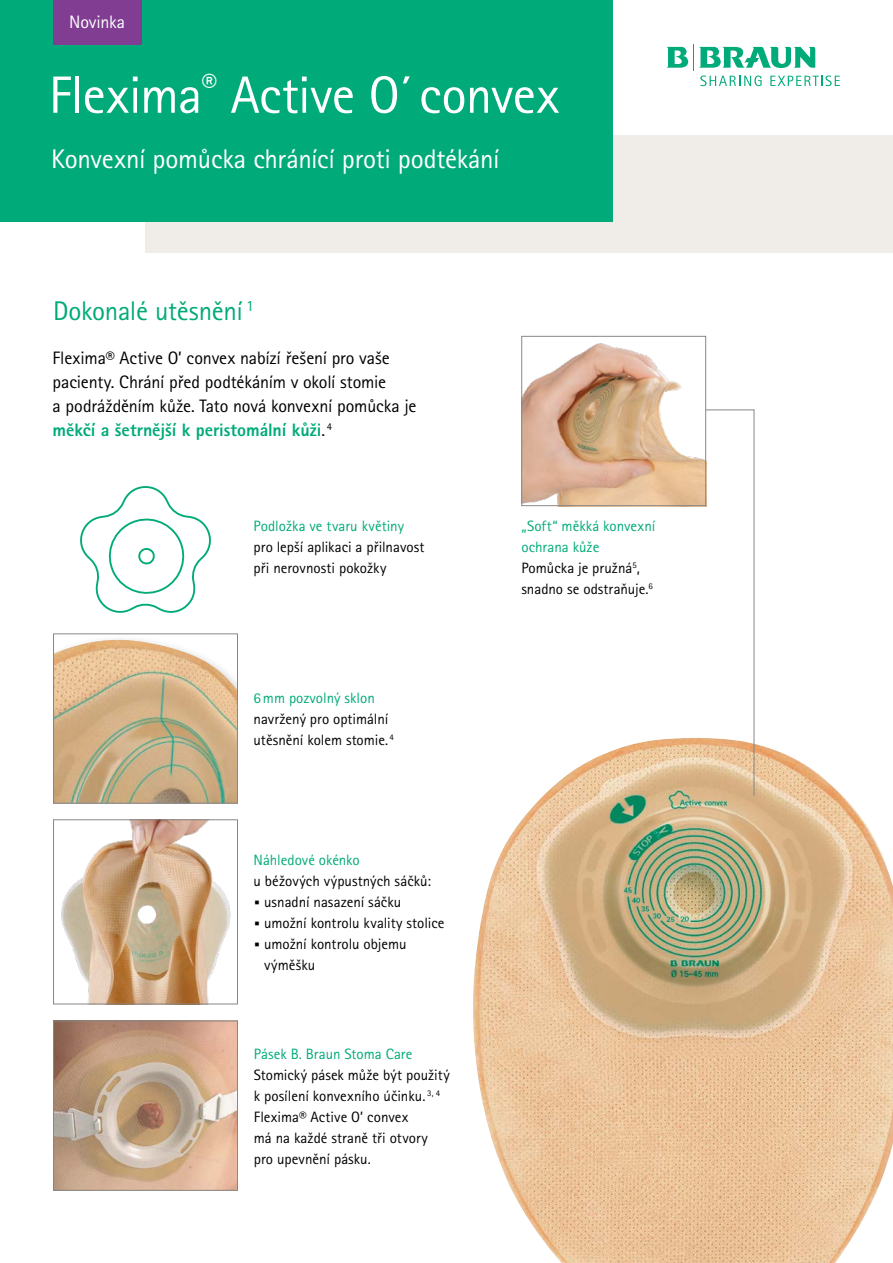
<style>
.page{position:relative;width:893px;height:1263px;background:#fff}
.page>*{position:absolute;margin:0;border:0;box-sizing:border-box;transform-origin:0 0}
.t1{font:52.5px "Rotis Sans Serif Pro";letter-spacing:-.015em;color:#fff}
.t2{font:27px "Rotis Sans Serif Pro";letter-spacing:-.01em;color:#fff}
.t3{font:27px "Rotis Sans Serif Pro";letter-spacing:-.01em;color:#00aa79}
.t4{font:18px/24px "Rotis Sans Serif Pro";letter-spacing:-.01em;color:#000}
.t5{font:18px "Rotis Sans Serif Pro";letter-spacing:-.005em;color:#fff}
.t6{font:15px/21px "Rotis Sans Serif Pro";color:#000}
.t7{font:15px "Rotis Sans Serif Pro";color:#00aa79}
.s1{font-weight:800;color:#00aa79}
.s2{font-weight:800;font-size:30px}
.s3{color:#00aa79}
</style>
<div class="page">
<div style="left:145px;top:135px;width:748px;height:118px;background:#f0ede9"></div>
<svg style="left:700px;top:76px;width:62px;height:10px"></svg>
<svg style="left:770px;top:76px;width:70px;height:10px"></svg>
<svg style="left:666px;top:44px;width:149px;height:26px"></svg>
<div style="left:0;top:0;width:612px;height:221px;background:#00aa79"></div>
<div style="left:53px;top:0;width:88px;height:44px;background:#813d91"></div>
<img style="left:473px;top:738px;width:420px;height:525px">
<svg style="left:705px;top:409px;width:50px;height:388px"></svg>
<img style="left:55px;top:640px;width:181px;height:161px">
<div style="left:53px;top:633px;width:185px;height:170px;border:1px solid #868786"></div>
<img style="left:55px;top:1022px;width:181px;height:167px">
<div style="left:53px;top:1020px;width:185px;height:171px;border:1px solid #868786"></div>
<img style="left:61px;top:821px;width:170px;height:181px">
<div style="left:53px;top:819px;width:185px;height:185px;border:1px solid #868786"></div>
<svg style="left:80px;top:486px;width:131px;height:127px"></svg>
<img style="left:523px;top:343px;width:181px;height:161px">
<div style="left:521px;top:336px;width:185px;height:170px;border:1px solid #868786"></div>
<p class="t5" style="left:69px;top:12px;width:58px">Novinka</p>
<h1 class="t1" style="left:49px;top:64px;width:512px">Flexima<sup>®</sup> Active O´ convex</h1>
<h2 class="t2" style="left:51px;top:143px;width:450px">Konvexní pomůcka chránící proti podtékání</h2>
<h2 class="t3" style="left:53px;top:295px;width:202px">Dokonalé utěsnění <sup>1</sup></h2>
<p class="t4" style="left:53px;top:346px;width:365px">Flexima® Active O’ convex nabízí řešení pro vaše pacienty. Chrání před podtékáním v okolí stomie<br>a podrážděním kůže. Tato nová konvexní pomůcka je <span class="s1">měkčí a šetrnější k peristomální kůži</span>. <sup>4</sup></p>
<p class="t7" style="left:254px;top:517px;width:152px">Podložka ve tvaru květiny</p>
<p class="t6" style="left:254px;top:537px;width:172px">pro lepší aplikaci a přilnavost při nerovnosti pokožky</p>
<p class="t7" style="left:254px;top:689px;width:123px">6mm pozvolný sklon</p>
<p class="t6" style="left:254px;top:709px;width:142px">navržený pro optimální utěsnění kolem stomie. <sup>4</sup></p>
<p class="t7" style="left:254px;top:851px;width:108px">Náhledové okénko</p>
<p class="t6" style="left:254px;top:871px;width:179px">u béžových výpustných sáčků:</p>
<p class="t6" style="left:254px;top:892px;width:149px"><span class="s2">·</span> usnadní nasazení sáčku</p>
<p class="t6" style="left:254px;top:913px;width:193px"><span class="s2">·</span> umožní kontrolu kvality stolice</p>
<p class="t6" style="left:254px;top:934px;width:155px"><span class="s2">·</span> umožní kontrolu objemu</p>
<p class="t6" style="left:264px;top:955px;width:53px">výměšku</p>
<p class="t7" style="left:254px;top:1044px;width:160px">Pásek B. Braun Stoma Care</p>
<p class="t6" style="left:254px;top:1064px;width:197px">Stomický pásek může být použitý k posílení konvexního účinku. <sup>3,</sup> <sup>4<br></sup>Flexima® Active O’ convex<br>má na každé straně tři otvory pro upevnění pásku.</p>
<p class="t6" style="left:521px;top:516px;width:135px"><span class="s3">„Soft“ měkká konvexní ochrana kůže<br></span>Pomůcka je pružná<sup>5</sup>, snadno se odstraňuje.<sup>6</sup></p>
</div>
